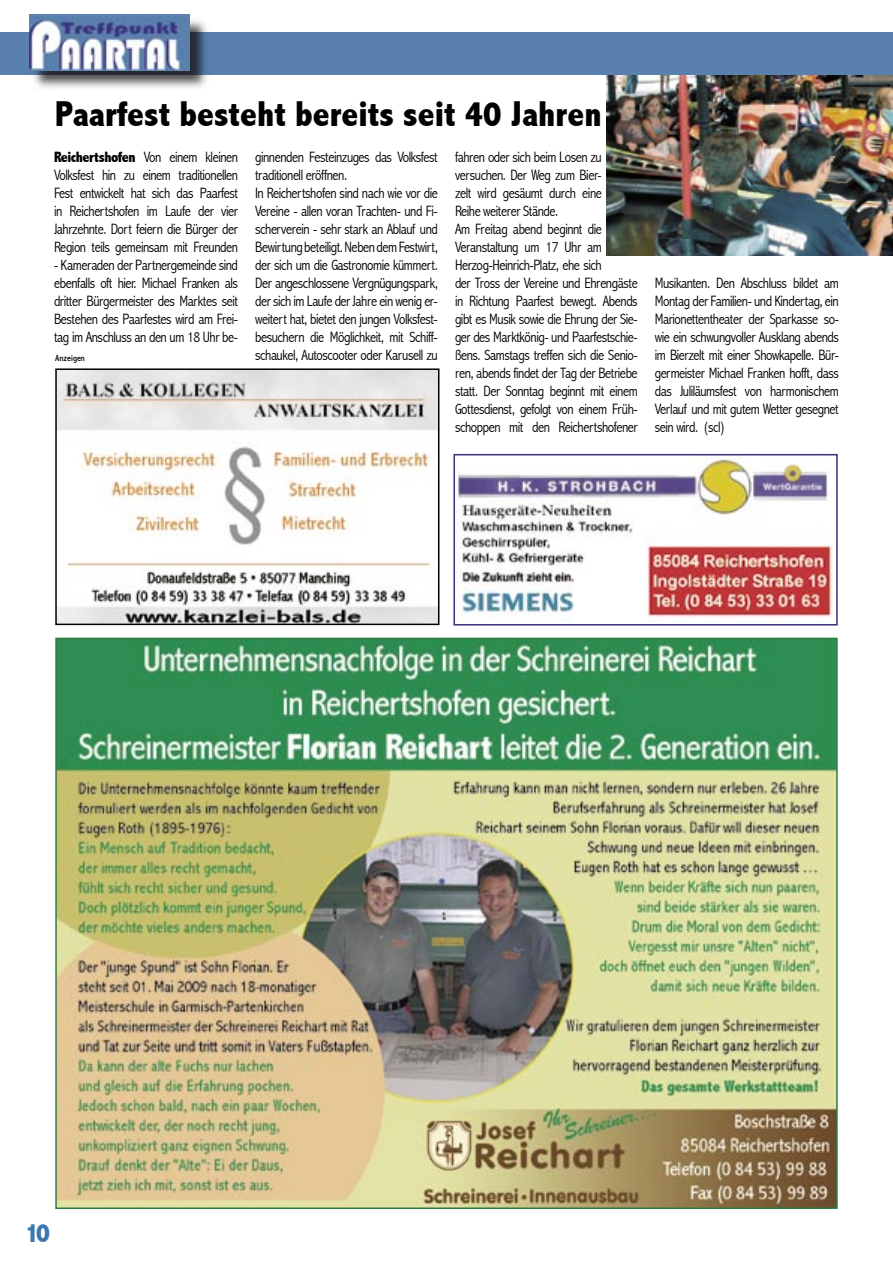
<style>
.page{position:relative;width:893px;height:1263px;background:#fff}
.page>*{position:absolute;margin:0;border:0;box-sizing:border-box;transform-origin:0 0}
.t1{font:800 condensed 36px "Abadi";color:#000}
.t2{font:800 condensed 27px "Abadi";color:#3d76ae}
.t3{font:300 condensed 15px/18px "Abadi";letter-spacing:-.03em;color:#000;text-align:justify}
.t4{font:condensed 9px "Abadi";color:#000}
.s1{font-weight:800}
</style>
<div class="page">
<img style="left:607px;top:75px;width:286px;height:180px">
<div style="left:0;top:32px;width:893px;height:43px;background:#5a81ad"></div>
<img style="left:34px;top:20px;width:173px;height:68px">
<img style="left:34px;top:32px;width:173px;height:43px">
<img style="left:30px;top:15px;width:160px;height:56px">
<img style="left:55px;top:638px;width:783px;height:571px">
<svg style="left:55px;top:368px;width:384px;height:257px"></svg>
<img style="left:453px;top:454px;width:385px;height:171px">
<h1 class="t1" style="left:55px;top:93px;width:548px">Paarfest besteht bereits seit 40 Jahren</h1>
<p class="t3" style="left:455px;top:148px;width:184px;text-align:left">fahren oder sich beim Losen zu versuchen. Der Weg zum Bier-<br>zelt wird gesäumt durch eine<br>Reihe weiterer Stände.<br>Am Freitag abend beginnt die Veranstaltung um 17 Uhr am Herzog-Heinrich-Platz, ehe sich<br>der Tross der Vereine und Ehrengäste in Richtung Paarfest bewegt. Abends gibt es Musik sowie die Ehrung der Sie&shy;ger des Marktkönig- und Paarfestschie&shy;ßens. Samstags treffen sich die Senio&shy;ren, abends findet der Tag der Betriebe statt. Der Sonntag beginnt mit einem Gottesdienst, gefolgt von einem Früh&shy;schoppen mit den Reichertshofener</p>
<p class="t3" style="left:54px;top:148px;width:186px"><span class="s1">Reichertshofen</span> Von einem kleinen Volksfest hin zu einem traditionellen Fest entwickelt hat sich das Paarfest in Reichertshofen im Laufe der vier Jahrzehnte. Dort feiern die Bürger der Region teils gemeinsam mit Freunden</p>
<p class="t3" style="left:54px;top:256px;width:186px">- Kameraden der Partnergemeinde sind ebenfalls oft hier. Michael Franken als dritter Bürgermeister des Marktes seit Bestehen des Paarfestes wird am Frei&shy;tag im Anschluss an den um 18 Uhr be-</p>
<p class="t3" style="left:255px;top:148px;width:184px;text-align:left">ginnenden Festeinzuges das Volksfest traditionell eröffnen.<br>In Reichertshofen sind nach wie vor die Vereine - allen voran Trachten- und Fi&shy;scherverein - sehr stark an Ablauf und Bewirtung beteiligt. Neben dem Festwirt, der sich um die Gastronomie kümmert.<br>Der angeschlossene Vergnügungspark, der sich im Laufe der Jahre ein wenig er&shy;weitert hat, bietet den jungen Volksfest&shy;besuchern die Möglichkeit, mit Schiff&shy;schaukel, Autoscooter oder Karusell zu</p>
<p class="t4" style="left:55px;top:352px;width:31px">Anzeigen</p>
<p class="t3" style="left:655px;top:274px;width:186px">Musikanten. Den Abschluss bildet am Montag der Familien- und Kindertag, ein Marionettentheater der Sparkasse so&shy;wie ein schwungvoller Ausklang abends im Bierzelt mit einer Showkapelle. Bür&shy;germeister Michael Franken hofft, dass das Juliläumsfest von harmonischem Verlauf und mit gutem Wetter gesegnet sein wird. (scl)</p>
<h2 class="t2" style="left:25px;top:1217px;width:26px">10</h2>
</div>
